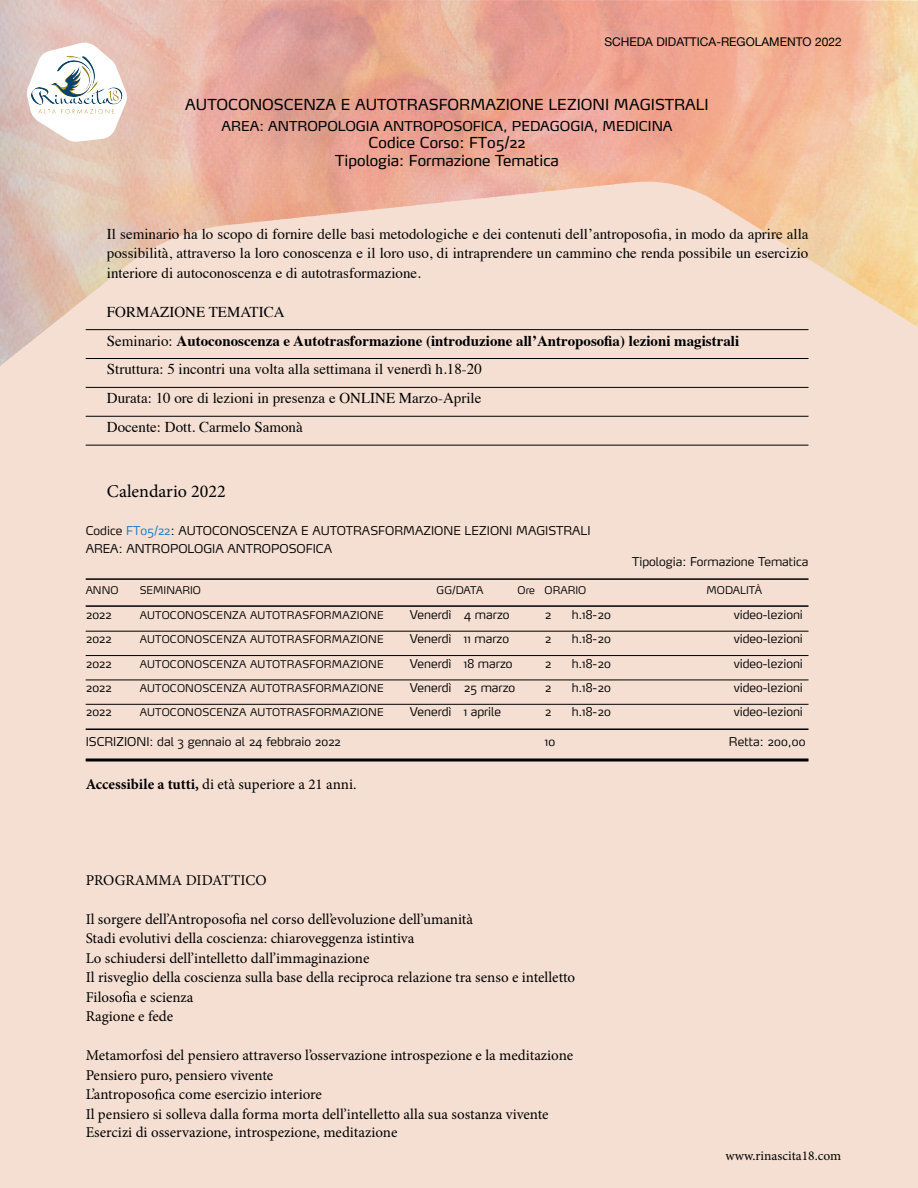
<style>
.page{position:relative;width:918px;height:1188px;background:#fff}
.page>*{position:absolute;margin:0;border:0;box-sizing:border-box;transform-origin:0 0}
.t1{font:18px "Minion Pro";color:#000001}
.t2{font:15px/19.5px "Minion Pro";color:#000001}
.t3{font:15px/28.8px "Times";color:#000001;text-align:justify}
.t4{font:15px/17.5px "Max";color:#000001;text-align:center}
.t5{font:13.5px "Max";color:#000001}
.t6{font:13.5px "Minion Pro";color:#000001}
.t7{font:300 12px/18px "Max";color:#000001}
.t8{font:12px "Helvetica Neue";color:#000001}
.t9{font:300 10.5px "Max";letter-spacing:.02em;color:#000001}
.t10{font:300 10.5px "Max";color:#000001}
.s1{font-weight:700}
.s2{color:#1778be}
</style>
<div class="page">
<div style="left:0;top:593px;width:918px;height:595px;background:#f5dfd2"></div>
<svg style="left:27px;top:42px;width:100px;height:100px"></svg>
<img style="left:27px;top:48px;width:97px;height:83px">
<svg style="left:232px;top:913px;width:8px;height:11px"></svg>
<svg style="left:123px;top:991px;width:7px;height:11px"></svg>
<svg style="left:155px;top:1089px;width:7px;height:10px"></svg>
<hr style="left:86px;top:329px;width:723px;height:1px;background:#000001">
<hr style="left:86px;top:358px;width:723px;height:1px;background:#000001">
<hr style="left:86px;top:387px;width:723px;height:1px;background:#000001">
<hr style="left:86px;top:416px;width:723px;height:1px;background:#000001">
<hr style="left:86px;top:445px;width:723px;height:1px;background:#000001">
<hr style="left:86px;top:578px;width:723px;height:2px;background:#000001">
<hr style="left:86px;top:605px;width:723px;height:2px;background:#000001">
<hr style="left:86px;top:631px;width:723px;height:1px;background:#000001">
<hr style="left:86px;top:655px;width:723px;height:1px;background:#000001">
<hr style="left:86px;top:680px;width:723px;height:1px;background:#000001">
<hr style="left:86px;top:704px;width:723px;height:1px;background:#000001">
<hr style="left:86px;top:728px;width:723px;height:2px;background:#000001">
<hr style="left:86px;top:758px;width:723px;height:3px;background:#000001">
<p class="t8" style="left:604px;top:34px;width:239px">SCHEDA DIDATTICA-REGOLAMENTO 2022</p>
<p class="t4" style="left:185px;top:95px;width:525px">AUTOCONOSCENZA E AUTOTRASFORMAZIONE LEZIONI MAGISTRALI</p>
<p class="t5" style="left:222px;top:117px;width:452px">AREA: ANTROPOLOGIA ANTROPOSOFICA, PEDAGOGIA, MEDICINA</p>
<p class="t4" style="left:335px;top:134px;width:225px">Codice Corso: FT05/22<br>Tipologia: Formazione Tematica</p>
<p class="t3" style="left:107px;top:223px;width:703px;line-height:19.5px">Il seminario ha lo scopo di fornire delle basi metodologiche e dei contenuti dell’antroposofia, in modo da aprire alla possibilità, attraverso la loro conoscenza e il loro uso, di intraprendere un cammino che renda possibile un esercizio interiore di autoconoscenza e di autotrasformazione.</p>
<p class="t3" style="left:107px;top:296px;width:634px;text-align:left">FORMAZIONE TEMATICA<br>Seminario: <span class="s1">Autoconoscenza e Autotrasformazione (introduzione all’Antroposofia) lezioni magistrali </span>Struttura: 5 incontri una volta alla settimana il venerdì h.18-20<br>Durata: 10 ore di lezioni in presenza e ONLINE Marzo-Aprile<br>Docente: Dott. Carmelo Samonà</p>
<p class="t1" style="left:107px;top:479px;width:120px">Calendario 2022</p>
<p class="t7" style="left:86px;top:521px;width:506px">Codice <span class="s2">FT05/22</span>: AUTOCONOSCENZA E AUTOTRASFORMAZIONE LEZIONI MAGISTRALI<br>AREA: ANTROPOLOGIA ANTROPOSOFICA</p>
<p class="t7" style="left:632px;top:553px;width:178px">Tipologia: Formazione Tematica</p>
<p class="t9" style="left:86px;top:583px;width:34px">ANNO</p>
<p class="t10" style="left:140px;top:583px;width:63px">SEMINARIO</p>
<p class="t9" style="left:437px;top:583px;width:48px">GG/DATA</p>
<p class="t10" style="left:518px;top:583px;width:70px">Ore ORARIO</p>
<p class="t10" style="left:707px;top:583px;width:57px">MODALITÀ</p>
<p class="t7" style="left:86px;top:606px;width:28px">2022</p>
<p class="t9" style="left:140px;top:609px;width:245px">AUTOCONOSCENZA AUTOTRASFORMAZIONE</p>
<p class="t7" style="left:410px;top:606px;width:101px">Venerdì 4 marzo</p>
<p class="t7" style="left:545px;top:606px;width:8px">2</p>
<p class="t7" style="left:572px;top:606px;width:41px">h.18-20</p>
<p class="t7" style="left:734px;top:606px;width:71px">video-lezioni</p>
<p class="t7" style="left:86px;top:630px;width:28px">2022</p>
<p class="t9" style="left:140px;top:633px;width:245px">AUTOCONOSCENZA AUTOTRASFORMAZIONE</p>
<p class="t7" style="left:410px;top:630px;width:101px">Venerdì 11 marzo</p>
<p class="t7" style="left:545px;top:630px;width:8px">2</p>
<p class="t7" style="left:572px;top:630px;width:41px">h.18-20</p>
<p class="t7" style="left:734px;top:630px;width:71px">video-lezioni</p>
<p class="t7" style="left:86px;top:654px;width:28px">2022</p>
<p class="t9" style="left:140px;top:657px;width:245px">AUTOCONOSCENZA AUTOTRASFORMAZIONE</p>
<p class="t7" style="left:410px;top:654px;width:104px">Venerdì 18 marzo</p>
<p class="t7" style="left:545px;top:654px;width:8px">2</p>
<p class="t7" style="left:572px;top:654px;width:41px">h.18-20</p>
<p class="t7" style="left:734px;top:654px;width:71px">video-lezioni</p>
<p class="t7" style="left:86px;top:679px;width:28px">2022</p>
<p class="t9" style="left:140px;top:682px;width:245px">AUTOCONOSCENZA AUTOTRASFORMAZIONE</p>
<p class="t7" style="left:410px;top:679px;width:107px">Venerdì 25 marzo</p>
<p class="t7" style="left:545px;top:679px;width:8px">2</p>
<p class="t7" style="left:572px;top:679px;width:41px">h.18-20</p>
<p class="t7" style="left:734px;top:679px;width:71px">video-lezioni</p>
<p class="t7" style="left:86px;top:703px;width:28px">2022</p>
<p class="t9" style="left:140px;top:706px;width:245px">AUTOCONOSCENZA AUTOTRASFORMAZIONE</p>
<p class="t7" style="left:410px;top:703px;width:93px">Venerdì 1 aprile</p>
<p class="t7" style="left:545px;top:703px;width:8px">2</p>
<p class="t7" style="left:572px;top:703px;width:41px">h.18-20</p>
<p class="t7" style="left:734px;top:703px;width:71px">video-lezioni</p>
<p class="t7" style="left:86px;top:733px;width:257px">ISCRIZIONI: dal 3 gennaio al 24 febbraio 2022</p>
<p class="t7" style="left:545px;top:733px;width:12px">10</p>
<p class="t7" style="left:729px;top:733px;width:78px">Retta: 200,00</p>
<p class="t2" style="left:86px;top:774px;width:272px"><span class="s1">Accessibile a tutti,</span> di età superiore a 21 anni.</p>
<p class="t2" style="left:86px;top:870px;width:183px">PROGRAMMA DIDATTICO</p>
<p class="t2" style="left:86px;top:909px;width:491px">Il sorgere dell’Antroposo a nel corso dell’evoluzione dell’umanità<br>Stadi evolutivi della coscienza: chiaroveggenza istintiva<br>Lo schiudersi dell’intelletto dall’immaginazione<br>Il risveglio della coscienza sulla base della reciproca relazione tra senso e intelletto Filoso a e scienza<br>Ragione e fede</p>
<p class="t2" style="left:86px;top:1046px;width:489px">Metamorfosi del pensiero attraverso l’osservazione introspezione e la meditazione Pensiero puro, pensiero vivente<br>L’antroposo ca come esercizio interiore<br>Il pensiero si solleva dalla forma morta dell’intelletto alla sua sostanza vivente</p>
<p class="t2" style="left:86px;top:1122px;width:313px">Esercizi di osservazione, introspezione, meditazione</p>
<p class="t6" style="left:725px;top:1147px;width:117px">www.rinascita18.com</p>
</div>
